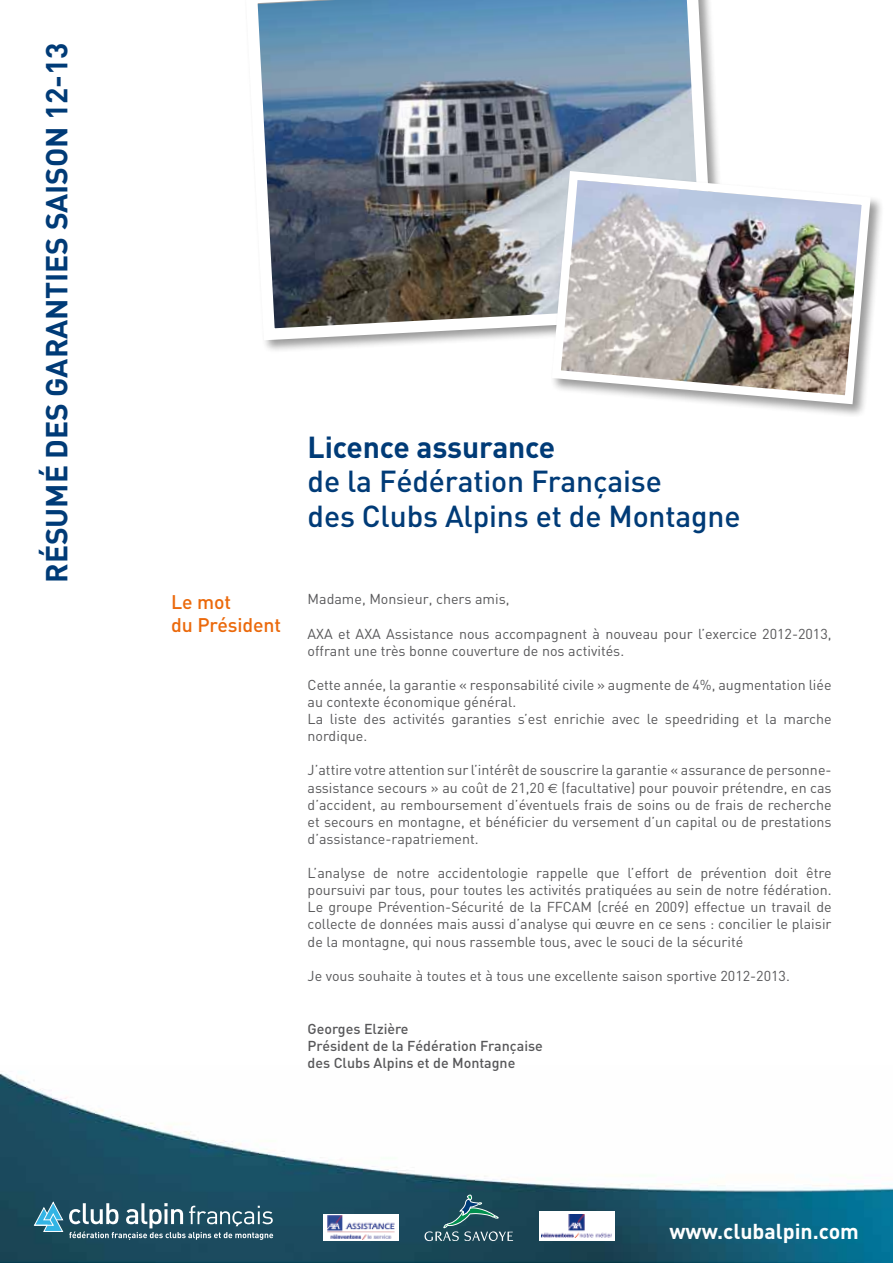
<style>
.page{position:relative;width:893px;height:1263px;background:#fff}
.page>*{position:absolute;margin:0;border:0;box-sizing:border-box;transform-origin:0 0}
.t1{font:500 30px/34.5px "DIN";letter-spacing:-.005em;color:#003b77}
.t2{font:700 30px "DIN";letter-spacing:-.005em;color:#003b77}
.t3{font:700 21.3px "DIN";color:#fff}
.t4{font:500 19.5px/23.4px "DIN";letter-spacing:-.005em;color:#eb690b}
.t5{font:14.25px/17.1px "DIN";color:#58585a}
.t6{font:500 14.25px/17.1px "DIN";color:#58585a}
.s1{font-family:"Euro Sans";font-size:13.5px}
</style>
<div class="page">
<img style="left:0;top:1073px;width:893px;height:190px">
<svg style="left:33px;top:1201px;width:240px;height:39px;background:#497383"></svg>
<div style="left:539px;top:1211px;width:75px;height:30px;background:#fff"></div>
<img style="left:542px;top:1214px;width:69px;height:24px">
<svg style="left:424px;top:1193px;width:89px;height:48px;background:#2e5c68"></svg>
<div style="left:323px;top:1214px;width:76px;height:27px;background:#fff"></div>
<img style="left:328px;top:1216px;width:66px;height:24px">
<img style="left:257px;top:0;width:461px;height:346px">
<div style="left:550px;top:169px;width:334px;height:249px;background:#000;opacity:.4"></div>
<img style="left:547px;top:167px;width:328px;height:242px">
<h1 class="t2" style="left:37px;top:583px;width:542px;rotate:-90deg">RÉSUMÉ DES GARANTIES SAISON 12-13</h1>
<h3 class="t4" style="left:171px;top:590px;width:112px">Le mot<br>du Président</h3>
<h1 class="t2" style="left:308px;top:427px;width:249px">Licence assurance</h1>
<h1 class="t1" style="left:308px;top:463px;width:435px">de la Fédération Française<br>des Clubs Alpins et de Montagne</h1>
<p class="t5" style="left:308px;top:590px;width:203px">Madame, Monsieur, chers amis,</p>
<p class="t5" style="left:308px;top:625px;width:526px">AXA et AXA Assistance nous accompagnent à nouveau pour l’exercice 2012-2013, offrant une très bonne couverture de nos activités.</p>
<p class="t5" style="left:308px;top:676px;width:526px">Cette année, la garantie « responsabilité civile » augmente de 4%, augmentation liée au contexte économique général.<br>La liste des activités garanties s’est enrichie avec le speedriding et la marche nordique.</p>
<p class="t5" style="left:308px;top:761px;width:526px;text-align:justify">J’attire votre attention sur l’intérêt de souscrire la garantie « assurance de personne&shy;assistance secours » au coût de 21,20 <span class="s1">e</span> (facultative) pour pouvoir prétendre, en cas d’accident, au remboursement d’éventuels frais de soins ou de frais de recherche et secours en montagne, et bénéficier du versement d’un capital ou de prestations d’assistance-rapatriement.</p>
<p class="t5" style="left:308px;top:864px;width:526px;text-align:justify">L’analyse de notre accidentologie rappelle que l’effort de prévention doit être poursuivi par tous, pour toutes les activités pratiquées au sein de notre fédération.<br>Le groupe Prévention-Sécurité de la FFCAM (créé en 2009) effectue un travail de collecte de données mais aussi d’analyse qui œuvre en ce sens : concilier le plaisir de la montagne, qui nous rassemble tous, avec le souci de la sécurité</p>
<p class="t5" style="left:308px;top:967px;width:484px">Je vous souhaite à toutes et à tous une excellente saison sportive 2012-2013.</p>
<p class="t6" style="left:308px;top:1020px;width:237px">Georges Elzière<br>Président de la Fédération Française des Clubs Alpins et de Montagne</p>
<h2 class="t3" style="left:669px;top:1217px;width:191px">www.clubalpin.com</h2>
</div>
